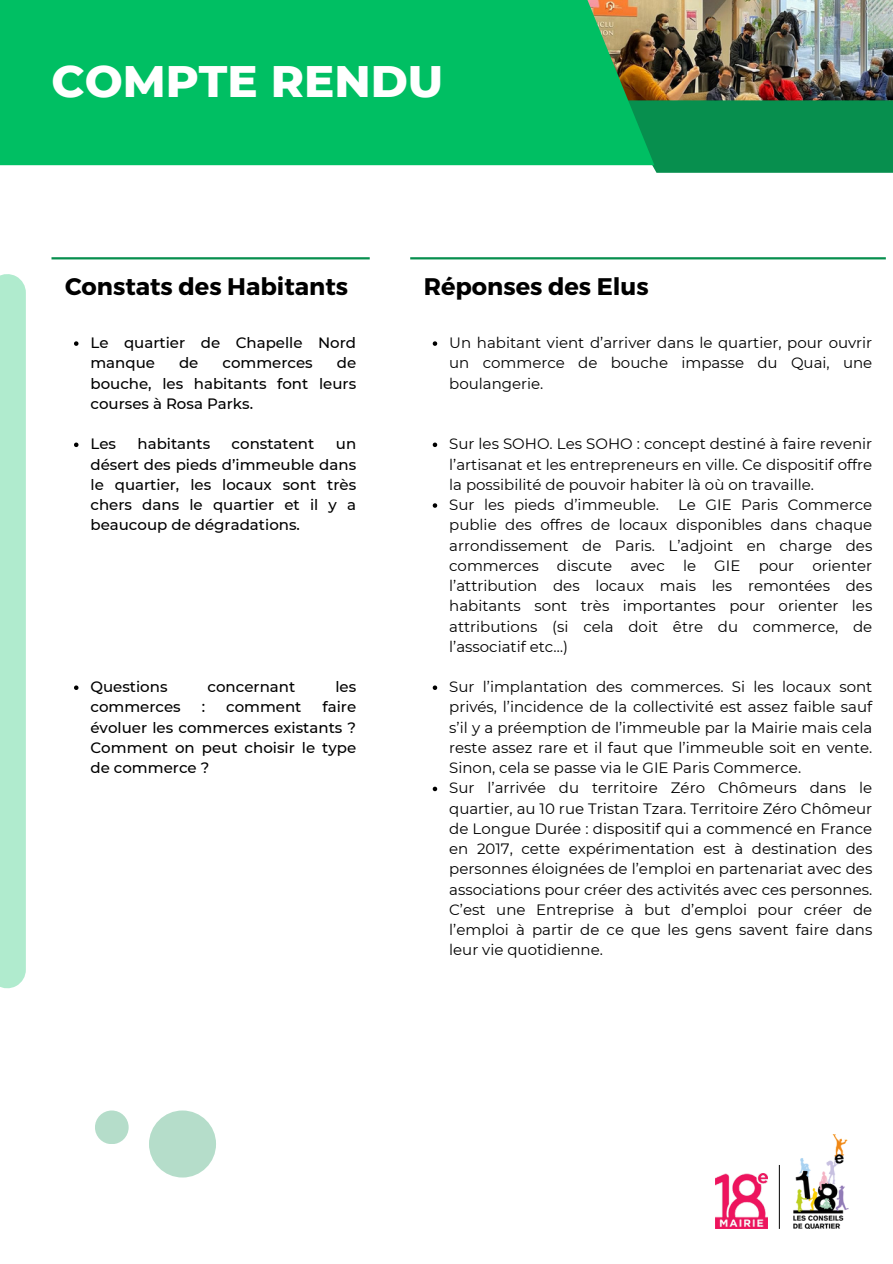
<style>
.page{position:relative;width:893px;height:1264px;background:#fff}
.page>*{position:absolute;margin:0;border:0;box-sizing:border-box;transform-origin:0 0}
.t1{font:800 45px "Montserrat";color:#fff}
.t2{font:700 24px "Montserrat";color:#000}
.t3{font:15px/20.2px "Montserrat";color:#000;text-align:justify}
.t4{font:500 15px/20.2px "Montserrat";color:#000;text-align:justify}
</style>
<div class="page">
<svg style="left:74px;top:341px;width:4px;height:5px"></svg>
<svg style="left:74px;top:442px;width:4px;height:5px"></svg>
<svg style="left:74px;top:685px;width:4px;height:5px"></svg>
<svg style="left:432px;top:341px;width:5px;height:5px"></svg>
<svg style="left:432px;top:442px;width:5px;height:5px"></svg>
<svg style="left:432px;top:503px;width:5px;height:5px"></svg>
<svg style="left:432px;top:685px;width:5px;height:5px"></svg>
<svg style="left:432px;top:786px;width:5px;height:5px"></svg>
<hr style="left:51px;top:257px;width:319px;height:2px;background:#078f4e">
<hr style="left:410px;top:257px;width:475px;height:2px;background:#078f4e">
<img style="left:715px;top:1173px;width:52px;height:55px">
<img style="left:793px;top:1134px;width:56px;height:94px">
<hr style="left:778px;top:1164px;width:1px;height:64px;background:#000">
<div style="left:149px;top:1110px;width:67px;height:67px;background:#b5ddca;border-radius:50%"></div>
<div style="left:95px;top:1110px;width:34px;height:34px;background:#b5ddca;border-radius:50%"></div>
<div style="left:0;top:273px;width:26px;height:716px;background:#b0ebce"></div>
<img style="left:654px;top:0;width:238px;height:100px">
<div style="left:616px;top:100px;width:276px;height:73px;background:#078f4e"></div>
<div style="left:0;top:0;width:654px;height:165px;background:#00bf63"></div>
<p class="t1" style="left:51px;top:54px;width:393px">COMPTE RENDU</p>
<p class="t2" style="left:65px;top:271px;width:284px">Constats des Habitants</p>
<p class="t2" style="left:423px;top:271px;width:226px">Réponses des Elus</p>
<p class="t4" style="left:90px;top:332px;width:267px">Le quartier de Chapelle Nord manque</p>
<p class="t3" style="left:449px;top:332px;width:424px">Un habitant vient d’arriver dans le quartier, pour ouvrir un commerce de bouche impasse du Quai, une boulangerie.</p>
<p class="t4" style="left:90px;top:353px;width:267px;text-indent:246px">de bouche, les habitants font leurs courses à Rosa Parks.</p>
<p class="t4" style="left:90px;top:434px;width:27px">Les</p>
<p class="t4" style="left:137px;top:434px;width:74px">habitants</p>
<p class="t4" style="left:232px;top:434px;width:84px">constatent</p>
<p class="t4" style="left:179px;top:353px;width:21px">de</p>
<p class="t4" style="left:222px;top:353px;width:92px">commerces</p>
<p class="t3" style="left:449px;top:434px;width:424px">Sur les SOHO. Les SOHO : concept destiné à faire revenir l’artisanat et les entrepreneurs en ville. Ce dispositif offre la possibilité de pouvoir habiter là où on travaille.</p>
<p class="t3" style="left:449px;top:494px;width:211px">Sur les pieds d’immeuble.</p>
<p class="t4" style="left:90px;top:434px;width:267px;text-indent:245px">un désert des pieds d’immeuble dans le quartier, les locaux sont très chers dans le quartier et il y a beaucoup de dégradations.</p>
<p class="t3" style="left:449px;top:494px;width:424px;text-indent:229px">Le GIE Paris Commerce publie des offres de locaux disponibles dans chaque arrondissement de Paris. L’adjoint en charge des commerces discute avec le GIE pour orienter l’attribution des locaux mais les remontées des habitants sont très importantes pour orienter les attributions (si cela doit être du commerce, de l’associatif etc…)</p>
<p class="t3" style="left:449px;top:676px;width:424px">Sur l’implantation des commerces. Si les locaux sont privés, l’incidence de la collectivité est assez faible sauf s’il y a préemption de l’immeuble par la Mairie mais cela reste assez rare et il faut que l’immeuble soit en vente.<br>Sinon, cela se passe via le GIE Paris Commerce.</p>
<p class="t3" style="left:449px;top:778px;width:424px">Sur l’arrivée du territoire Zéro Chômeurs dans le quartier, au 10 rue Tristan Tzara. Territoire Zéro Chômeur de Longue Durée : dispositif qui a commencé en France en 2017, cette expérimentation est à destination des personnes éloignées de l’emploi en partenariat avec des associations pour créer des activités avec ces personnes.<br>C’est une Entreprise à but d’emploi pour créer de l’emploi à partir de ce que les gens savent faire dans leur vie quotidienne.</p>
<p class="t4" style="left:90px;top:676px;width:79px">Questions</p>
<p class="t4" style="left:207px;top:676px;width:89px">concernant</p>
<p class="t4" style="left:335px;top:676px;width:22px">les</p>
<p class="t4" style="left:90px;top:697px;width:92px">commerces</p>
<p class="t4" style="left:202px;top:697px;width:5px">:</p>
<p class="t4" style="left:226px;top:697px;width:77px">comment</p>
<p class="t4" style="left:90px;top:697px;width:267px;text-indent:232px">faire évoluer les commerces existants ?<br>Comment on peut choisir le type de commerce ?</p>
</div>
